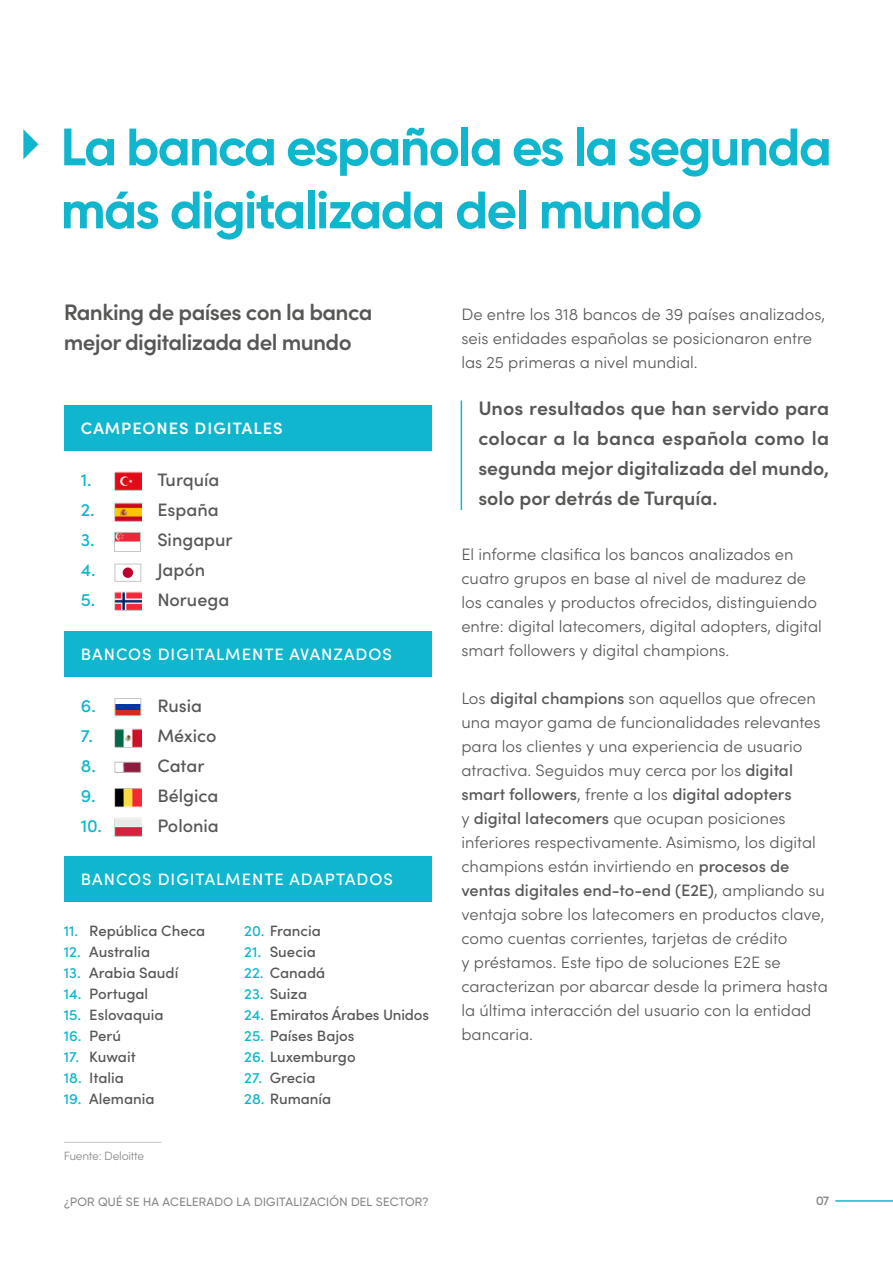
<style>
.page{position:relative;width:893px;height:1263px;background:#fff}
.page>*{position:absolute;margin:0;border:0;box-sizing:border-box;transform-origin:0 0}
.t1{font:700 52.5px/63px "Gilroy";letter-spacing:-.03em;color:#10b6ce}
.t2{font:600 22.5px/30px "Sofia Pro";letter-spacing:-.03em;color:#575756}
.t3{font:600 19.5px/30px "Sofia Pro";color:#575756;text-align:justify}
.t4{font:500 18px "Sofia Pro";color:#575756}
.t5{font:500 18px "Sofia Pro";color:#10b6ce}
.t6{font:300 16.5px/24px "Sofia Pro";color:#575756}
.t7{font:500 16.5px "Sofia Pro";letter-spacing:.06em;color:#fff}
.t8{font:600 16.5px "Sofia Pro";letter-spacing:.06em;color:#fff}
.t9{font:500 15px "Sofia Pro";color:#575756}
.t10{font:500 12px "Gilroy";letter-spacing:.025em;color:#878787}
.t11{font:300 12px "Sofia Pro";letter-spacing:-.02em;color:#878787}
.t12{font:600 12px "Gilroy";color:#878787}
.s1{color:#10b6ce}
.s2{font-weight:500}
</style>
<div class="page">
<hr style="left:835px;top:1200px;width:58px;height:2px;background:#10b6ce">
<svg style="left:23px;top:129px;width:15px;height:30px"></svg>
<hr style="left:461px;top:401px;width:1px;height:109px;background:#10b6ce">
<div style="left:64px;top:405px;width:368px;height:46px;background:#10b6ce"></div>
<div style="left:64px;top:631px;width:368px;height:45px;background:#10b6ce"></div>
<div style="left:64px;top:856px;width:368px;height:46px;background:#10b6ce"></div>
<img style="left:115px;top:788px;width:27px;height:20px">
<img style="left:115px;top:728px;width:27px;height:20px">
<img style="left:114px;top:591px;width:27px;height:20px">
<img style="left:115px;top:817px;width:27px;height:20px">
<img style="left:116px;top:534px;width:23px;height:8px">
<div style="left:114px;top:532px;width:27px;height:20px;border:1px solid #c6c6c6"></div>
<img style="left:114px;top:502px;width:27px;height:20px">
<img style="left:114px;top:471px;width:27px;height:20px">
<div style="left:123px;top:567px;width:10px;height:11px;background:#bc002d;border-radius:50%"></div>
<div style="left:115px;top:564px;width:26px;height:17px;border:1px solid #c6c6c6"></div>
<div style="left:115px;top:707px;width:26px;height:9px;background:#d52b1e"></div>
<div style="left:115px;top:704px;width:26px;height:6px;background:#0039a6"></div>
<div style="left:115px;top:698px;width:26px;height:18px;border:1px solid #c6c6c6"></div>
<div style="left:115px;top:762px;width:26px;height:10px;background:#8d1b3d"></div>
<svg style="left:117px;top:764px;width:8px;height:6px"></svg>
<div style="left:115px;top:762px;width:26px;height:10px;border:1px solid #c6c6c6"></div>
<hr style="left:64px;top:1142px;width:98px;height:1px;background:#c6c6c6">
<h1 class="t1" style="left:61px;top:115px;width:772px">La banca española es la segunda más digitalizada del mundo</h1>
<h2 class="t2" style="left:64px;top:295px;width:310px">Ranking de países con la banca mejor digitalizada del mundo</h2>
<p class="t8" style="left:81px;top:416px;width:203px">CAMPEONES DIGITALES</p>
<p class="t5" style="left:81px;top:467px;width:12px">1.</p>
<p class="t4" style="left:157px;top:467px;width:64px">Turquía</p>
<p class="t5" style="left:81px;top:497px;width:15px">2.</p>
<p class="t4" style="left:157px;top:497px;width:63px">España</p>
<p class="t5" style="left:81px;top:527px;width:15px">3.</p>
<p class="t4" style="left:157px;top:527px;width:77px">Singapur</p>
<p class="t5" style="left:81px;top:557px;width:16px">4.</p>
<p class="t4" style="left:157px;top:557px;width:49px">Japón</p>
<p class="t5" style="left:81px;top:587px;width:16px">5.</p>
<p class="t4" style="left:157px;top:587px;width:73px">Noruega</p>
<p class="t7" style="left:81px;top:641px;width:312px">BANCOS DIGITALMENTE AVANZADOS</p>
<p class="t5" style="left:81px;top:692px;width:17px">6.</p>
<p class="t4" style="left:157px;top:692px;width:46px">Rusia</p>
<p class="t5" style="left:81px;top:722px;width:14px">7.</p>
<p class="t4" style="left:157px;top:722px;width:61px">México</p>
<p class="t5" style="left:81px;top:752px;width:17px">8.</p>
<p class="t4" style="left:157px;top:752px;width:49px">Catar</p>
<p class="t5" style="left:81px;top:782px;width:16px">9.</p>
<p class="t4" style="left:157px;top:782px;width:63px">Bélgica</p>
<p class="t5" style="left:81px;top:812px;width:23px">10.</p>
<p class="t4" style="left:157px;top:812px;width:63px">Polonia</p>
<p class="t7" style="left:81px;top:867px;width:314px">BANCOS DIGITALMENTE ADAPTADOS</p>
<p class="t9" style="left:64px;top:920px;width:143px"><span class="s1">11.</span> República Checa</p>
<p class="t9" style="left:64px;top:941px;width:88px"><span class="s1">12.</span> Australia</p>
<p class="t9" style="left:64px;top:962px;width:116px"><span class="s1">13.</span> Arabia Saudí</p>
<p class="t9" style="left:64px;top:983px;width:86px"><span class="s1">14.</span> Portugal</p>
<p class="t9" style="left:64px;top:1004px;width:101px"><span class="s1">15.</span> Eslovaquia</p>
<p class="t9" style="left:64px;top:1025px;width:59px"><span class="s1">16.</span> Perú</p>
<p class="t9" style="left:64px;top:1046px;width:73px"><span class="s1">17.</span> Kuwait</p>
<p class="t9" style="left:64px;top:1067px;width:62px"><span class="s1">18.</span> Italia</p>
<p class="t9" style="left:64px;top:1088px;width:92px"><span class="s1">19.</span> Alemania</p>
<p class="t11" style="left:64px;top:1147px;width:82px">Fuente: Deloitte</p>
<p class="t9" style="left:244px;top:920px;width:78px"><span class="s1">20.</span> Francia</p>
<p class="t9" style="left:244px;top:941px;width:73px"><span class="s1">21.</span> Suecia</p>
<p class="t9" style="left:244px;top:962px;width:82px"><span class="s1">22.</span> Canadá</p>
<p class="t9" style="left:244px;top:983px;width:64px"><span class="s1">23.</span> Suiza</p>
<p class="t9" style="left:244px;top:1004px;width:186px"><span class="s1">24.</span> Emiratos Árabes Unidos</p>
<p class="t9" style="left:244px;top:1025px;width:112px"><span class="s1">25.</span> Países Bajos</p>
<p class="t9" style="left:244px;top:1046px;width:113px"><span class="s1">26.</span> Luxemburgo</p>
<p class="t9" style="left:244px;top:1067px;width:73px"><span class="s1">27.</span> Grecia</p>
<p class="t9" style="left:244px;top:1088px;width:89px"><span class="s1">28.</span> Rumanía</p>
<p class="t6" style="left:461px;top:301px;width:365px">De entre los 318 bancos de 39 países analizados, seis entidades españolas se posicionaron entre las 25 primeras a nivel mundial.</p>
<p class="t3" style="left:478px;top:391px;width:352px">Unos resultados que han servido para colocar a la banca española como la segunda mejor digitalizada del mundo, solo por detrás de Turquía.</p>
<p class="t6" style="left:461px;top:541px;width:362px">El informe clasifica los bancos analizados en cuatro grupos en base al nivel de madurez de los canales y productos ofrecidos, distinguiendo entre: digital latecomers, digital adopters, digital smart followers y digital champions.</p>
<p class="t6" style="left:461px;top:685px;width:368px">Los <span class="s2">digital champions</span> son aquellos que ofrecen una mayor gama de funcionalidades relevantes para los clientes y una experiencia de usuario atractiva. Seguidos muy cerca por los <span class="s2">digital smart followers</span>, frente a los <span class="s2">digital adopters<br></span>y <span class="s2">digital latecomers</span> que ocupan posiciones inferiores respectivamente. Asimismo, los digital champions están invirtiendo en <span class="s2">procesos de ventas digitales end-to-end (E2E)</span>, ampliando su ventaja sobre los latecomers en productos clave, como cuentas corrientes, tarjetas de crédito<br>y préstamos. Este tipo de soluciones E2E se caracterizan por abarcar desde la primera hasta la última interacción del usuario con la entidad bancaria.</p>
<p class="t10" style="left:64px;top:1194px;width:366px">¿POR QUÉ SE HA ACELERADO LA DIGITALIZACIÓN DEL SECTOR?</p>
<p class="t12" style="left:816px;top:1193px;width:15px">07</p>
</div>
